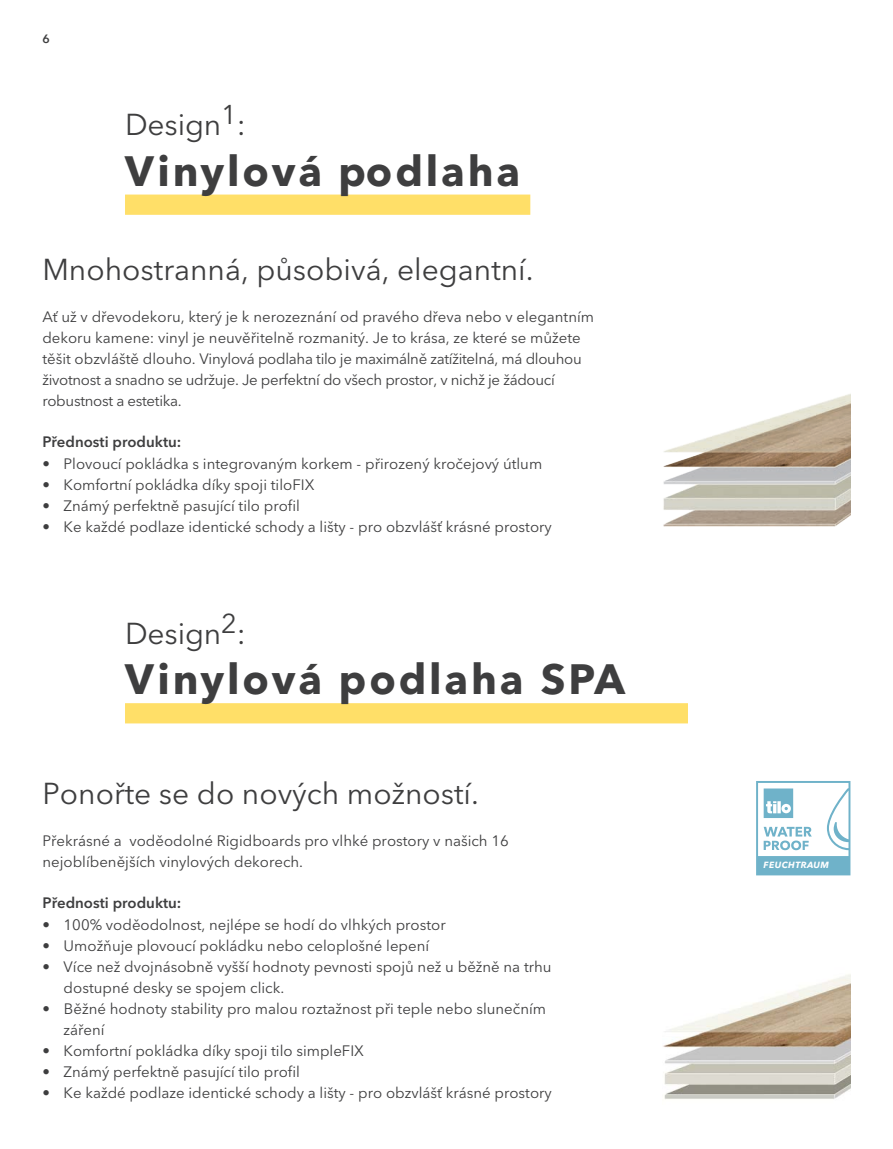
<style>
.page{position:relative;width:893px;height:1149px;background:#fff}
.page>*{position:absolute;margin:0;border:0;box-sizing:border-box;transform-origin:0 0}
.t1{font:700 42px "Avenir Next LT Pro";letter-spacing:.065em;color:#3e3e3f}
.t2{font:30px "Avenir Next LT Pro";color:#3e3e3f}
.t3{font:15px/21px "Avenir Next LT Pro";color:#3e3e3f}
.t4{font:600 15px "Avenir Next LT Pro";color:#3e3e3f}
.t5{font:600 12px "Avenir Next LT Pro";color:#3e3e3f}
.t6{font:italic 700 8.85px "Avenir Next LT Pro";letter-spacing:.05em;color:#fff}
</style>
<div class="page">
<svg style="left:756px;top:781px;width:94px;height:94px"></svg>
<img style="left:663px;top:394px;width:187px;height:133px">
<div style="left:125px;top:194px;width:405px;height:21px;background:#ffdf68"></div>
<div style="left:125px;top:703px;width:563px;height:20px;background:#ffdf68"></div>
<img style="left:663px;top:974px;width:187px;height:125px">
<p class="t5" style="left:43px;top:32px;width:9px">6</p>
<p class="t2" style="left:125px;top:106px;width:122px">Design<sup>1</sup>:</p>
<p class="t1" style="left:125px;top:145px;width:397px">Vinylová podlaha</p>
<p class="t2" style="left:42px;top:251px;width:493px">Mnohostranná, působivá, elegantní.</p>
<p class="t3" style="left:42px;top:306px;width:553px">Ať už v dřevodekoru, který je k nerozeznání od pravého dřeva nebo v elegantním dekoru kamene: vinyl je neuvěřitelně rozmanitý. Je to krása, ze které se můžete těšit obzvláště dlouho. Vinylová podlaha tilo je maximálně zatížitelná, má dlouhou životnost a snadno se udržuje. Je perfektní do všech prostor, v nichž je žádoucí robustnost a estetika.</p>
<p class="t4" style="left:42px;top:432px;width:140px">Přednosti produktu:</p>
<p class="t3" style="left:42px;top:453px;width:501px">• Plovoucí pokládka s integrovaným korkem - přirozený kročejový útlum</p>
<p class="t3" style="left:42px;top:474px;width:274px">• Komfortní pokládka díky spoji tiloFIX</p>
<p class="t3" style="left:42px;top:495px;width:259px">• Známý perfektně pasující tilo profil</p>
<p class="t3" style="left:42px;top:516px;width:511px">• Ke každé podlaze identické schody a lišty - pro obzvlášť krásné prostory</p>
<p class="t2" style="left:125px;top:615px;width:122px">Design<sup>2</sup>:</p>
<p class="t1" style="left:125px;top:653px;width:501px">Vinylová podlaha SPA</p>
<p class="t2" style="left:43px;top:775px;width:438px">Ponořte se do nových možností.</p>
<p class="t3" style="left:43px;top:829px;width:468px">Překrásné a voděodolné Rigidboards pro vlhké prostory v našich 16 nejoblíbenějších vinylových dekorech.</p>
<p class="t4" style="left:43px;top:893px;width:140px">Přednosti produktu:</p>
<p class="t3" style="left:42px;top:913px;width:405px">• 100% voděodolnost, nejlépe se hodí do vlhkých prostor</p>
<p class="t3" style="left:42px;top:934px;width:388px">• Umožňuje plovoucí pokládku nebo celoplošné lepení</p>
<p class="t3" style="left:64px;top:955px;width:490px;text-indent:-21px">• Více než dvojnásobně vyšší hodnoty pevnosti spojů než u běžně na trhu dostupné desky se spojem click.</p>
<p class="t3" style="left:64px;top:997px;width:484px;text-indent:-21px">• Běžné hodnoty stability pro malou roztažnost při teple nebo slunečním záření</p>
<p class="t3" style="left:42px;top:1039px;width:323px">• Komfortní pokládka díky spoji tilo simpleFIX</p>
<p class="t3" style="left:42px;top:1060px;width:259px">• Známý perfektně pasující tilo profil</p>
<p class="t3" style="left:42px;top:1081px;width:511px">• Ke každé podlaze identické schody a lišty - pro obzvlášť krásné prostory</p>
<p class="t6" style="left:764px;top:859px;width:67px">FEUCHTRAUM</p>
</div>
